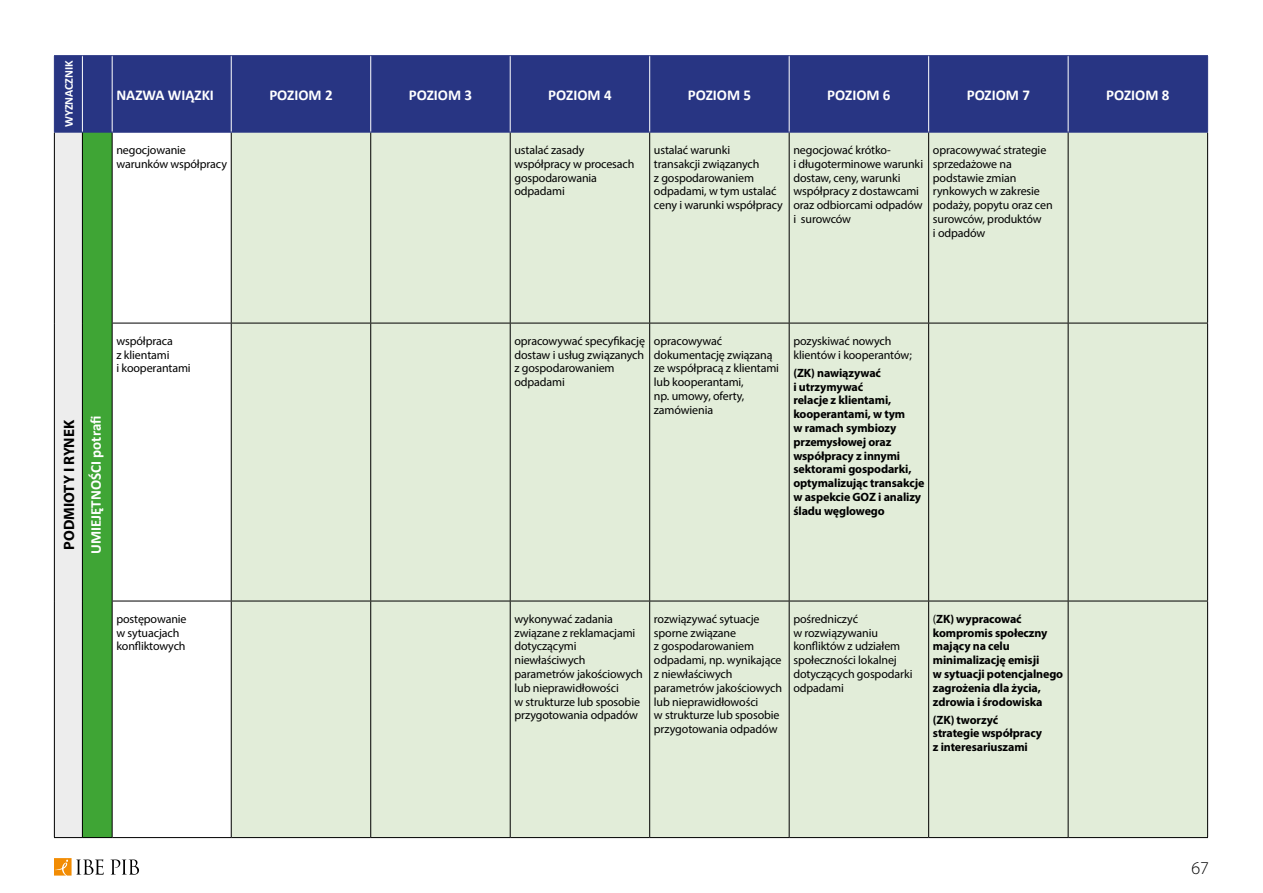
<style>
.page{position:relative;width:1263px;height:893px;background:#fff}
.page>*{position:absolute;margin:0;border:0;box-sizing:border-box;transform-origin:0 0}
.t1{font:300 18px "Myriad Pro";color:#000}
.t2{font:700 15px "Calibri";color:#fff}
.t3{font:700 15px "Myriad Pro";color:#000}
.t4{font:12px/13.8px "Myriad Pro";letter-spacing:-.01em;color:#000}
.t5{font:700 12px/13.8px "Myriad Pro";letter-spacing:-.01em;color:#000}
.t6{font:700 12px "Calibri";letter-spacing:-.01em;color:#fff}
.s1{font-weight:400}
</style>
<div class="page">
<svg style="left:110px;top:859px;width:29px;height:16px"></svg>
<svg style="left:54px;top:858px;width:50px;height:18px"></svg>
<div style="left:55px;top:56px;width:1152px;height:76px;background:#283583"></div>
<div style="left:54px;top:132px;width:28px;height:706px;background:#ededed"></div>
<div style="left:82px;top:132px;width:30px;height:706px;background:#3fa535"></div>
<div style="left:232px;top:133px;width:975px;height:704px;background:#e2edd9"></div>
<hr style="left:54px;top:133px;width:1px;height:190px;background:#000">
<hr style="left:82px;top:133px;width:1px;height:190px;background:#000">
<hr style="left:112px;top:133px;width:1px;height:190px;background:#000">
<hr style="left:231px;top:133px;width:1px;height:190px;background:#000">
<hr style="left:370px;top:133px;width:1px;height:190px;background:#000">
<hr style="left:510px;top:133px;width:1px;height:190px;background:#000">
<hr style="left:649px;top:133px;width:1px;height:190px;background:#000">
<hr style="left:789px;top:133px;width:1px;height:190px;background:#000">
<hr style="left:928px;top:133px;width:1px;height:190px;background:#000">
<hr style="left:1068px;top:133px;width:1px;height:190px;background:#000">
<hr style="left:1207px;top:133px;width:1px;height:190px;background:#000">
<hr style="left:54px;top:323px;width:1px;height:278px;background:#000">
<hr style="left:82px;top:323px;width:1px;height:278px;background:#000">
<hr style="left:112px;top:323px;width:119px;height:1px;background:#000">
<hr style="left:112px;top:323px;width:1px;height:278px;background:#000">
<hr style="left:231px;top:323px;width:140px;height:1px;background:#000">
<hr style="left:231px;top:323px;width:1px;height:278px;background:#000">
<hr style="left:371px;top:323px;width:139px;height:1px;background:#000">
<hr style="left:370px;top:323px;width:1px;height:278px;background:#000">
<hr style="left:510px;top:323px;width:140px;height:1px;background:#000">
<hr style="left:510px;top:323px;width:1px;height:278px;background:#000">
<hr style="left:650px;top:323px;width:139px;height:1px;background:#000">
<hr style="left:649px;top:323px;width:1px;height:278px;background:#000">
<hr style="left:789px;top:323px;width:140px;height:1px;background:#000">
<hr style="left:789px;top:323px;width:1px;height:278px;background:#000">
<hr style="left:929px;top:323px;width:139px;height:1px;background:#000">
<hr style="left:928px;top:323px;width:1px;height:278px;background:#000">
<hr style="left:1068px;top:323px;width:140px;height:1px;background:#000">
<hr style="left:1068px;top:323px;width:1px;height:278px;background:#000">
<hr style="left:1207px;top:323px;width:1px;height:278px;background:#000">
<hr style="left:54px;top:601px;width:1px;height:236px;background:#000">
<hr style="left:82px;top:601px;width:1px;height:236px;background:#000">
<hr style="left:112px;top:601px;width:119px;height:1px;background:#000">
<hr style="left:112px;top:601px;width:1px;height:236px;background:#000">
<hr style="left:231px;top:601px;width:140px;height:1px;background:#000">
<hr style="left:231px;top:601px;width:1px;height:236px;background:#000">
<hr style="left:371px;top:601px;width:139px;height:1px;background:#000">
<hr style="left:370px;top:601px;width:1px;height:236px;background:#000">
<hr style="left:510px;top:601px;width:140px;height:1px;background:#000">
<hr style="left:510px;top:601px;width:1px;height:236px;background:#000">
<hr style="left:650px;top:601px;width:139px;height:1px;background:#000">
<hr style="left:649px;top:601px;width:1px;height:236px;background:#000">
<hr style="left:789px;top:601px;width:140px;height:1px;background:#000">
<hr style="left:789px;top:601px;width:1px;height:236px;background:#000">
<hr style="left:929px;top:601px;width:139px;height:1px;background:#000">
<hr style="left:928px;top:601px;width:1px;height:236px;background:#000">
<hr style="left:1068px;top:601px;width:140px;height:1px;background:#000">
<hr style="left:1068px;top:601px;width:1px;height:236px;background:#000">
<hr style="left:1207px;top:601px;width:1px;height:236px;background:#000">
<svg style="left:54px;top:837px;width:28px;height:1px"></svg>
<hr style="left:82px;top:837px;width:30px;height:1px;background:#000">
<hr style="left:112px;top:837px;width:119px;height:1px;background:#000">
<hr style="left:231px;top:837px;width:140px;height:1px;background:#000">
<hr style="left:371px;top:837px;width:139px;height:1px;background:#000">
<hr style="left:510px;top:837px;width:140px;height:1px;background:#000">
<hr style="left:650px;top:837px;width:139px;height:1px;background:#000">
<hr style="left:789px;top:837px;width:140px;height:1px;background:#000">
<hr style="left:929px;top:837px;width:139px;height:1px;background:#000">
<hr style="left:1068px;top:837px;width:140px;height:1px;background:#000">
<hr style="left:82px;top:56px;width:1px;height:76px;background:#fff">
<hr style="left:112px;top:56px;width:1px;height:76px;background:#fff">
<hr style="left:231px;top:56px;width:1px;height:76px;background:#fff">
<hr style="left:370px;top:56px;width:1px;height:76px;background:#fff">
<hr style="left:510px;top:56px;width:1px;height:76px;background:#fff">
<hr style="left:649px;top:56px;width:1px;height:76px;background:#fff">
<hr style="left:789px;top:56px;width:1px;height:76px;background:#fff">
<hr style="left:928px;top:56px;width:1px;height:76px;background:#fff">
<hr style="left:1068px;top:56px;width:1px;height:76px;background:#fff">
<hr style="left:54px;top:56px;width:1px;height:76px;background:#283583">
<svg style="left:54px;top:55px;width:28px;height:1px"></svg>
<svg style="left:54px;top:132px;width:28px;height:1px"></svg>
<hr style="left:82px;top:55px;width:30px;height:1px;background:#283583">
<hr style="left:82px;top:132px;width:30px;height:1px;background:#283583">
<hr style="left:112px;top:55px;width:119px;height:1px;background:#283583">
<hr style="left:112px;top:132px;width:119px;height:1px;background:#283583">
<hr style="left:231px;top:55px;width:140px;height:1px;background:#283583">
<hr style="left:231px;top:132px;width:140px;height:1px;background:#283583">
<hr style="left:371px;top:55px;width:139px;height:1px;background:#283583">
<hr style="left:371px;top:132px;width:139px;height:1px;background:#283583">
<hr style="left:510px;top:55px;width:140px;height:1px;background:#283583">
<hr style="left:650px;top:55px;width:139px;height:1px;background:#283583">
<hr style="left:789px;top:55px;width:140px;height:1px;background:#283583">
<hr style="left:929px;top:55px;width:139px;height:1px;background:#283583">
<hr style="left:510px;top:132px;width:140px;height:1px;background:#283583">
<hr style="left:650px;top:132px;width:139px;height:1px;background:#283583">
<hr style="left:789px;top:132px;width:140px;height:1px;background:#283583">
<hr style="left:929px;top:132px;width:139px;height:1px;background:#283583">
<hr style="left:1068px;top:55px;width:140px;height:1px;background:#283583">
<hr style="left:1207px;top:56px;width:1px;height:76px;background:#283583">
<hr style="left:1068px;top:132px;width:140px;height:1px;background:#283583">
<p class="t6" style="left:60px;top:127px;width:68px;rotate:-90deg">WYZNACZNIK</p>
<p class="t2" style="left:116px;top:84px;width:99px">NAZWA WIĄZKI</p>
<p class="t2" style="left:269px;top:84px;width:65px">POZIOM 2</p>
<p class="t2" style="left:409px;top:84px;width:65px">POZIOM 3</p>
<p class="t2" style="left:548px;top:84px;width:65px">POZIOM 4</p>
<p class="t2" style="left:688px;top:84px;width:65px">POZIOM 5</p>
<p class="t2" style="left:827px;top:84px;width:65px">POZIOM 6</p>
<p class="t2" style="left:967px;top:84px;width:65px">POZIOM 7</p>
<p class="t2" style="left:1106px;top:84px;width:65px">POZIOM 8</p>
<p class="t4" style="left:116px;top:143px;width:112px">negocjowanie warunków współpracy</p>
<p class="t4" style="left:514px;top:143px;width:122px">ustalać zasady współpracy w procesach gospodarowania odpadami</p>
<p class="t4" style="left:654px;top:143px;width:130px">ustalać warunki<br>transakcji związanych<br>z gospodarowaniem odpadami, w tym ustalać ceny i warunki współpracy</p>
<p class="t4" style="left:793px;top:143px;width:131px">negocjować krótko-<br>i długoterminowe warunki dostaw, ceny, warunki współpracy z dostawcami oraz odbiorcami odpadów i surowców</p>
<p class="t4" style="left:933px;top:143px;width:121px">opracowywać strategie sprzedażowe na podstawie zmian rynkowych w zakresie podaży, popytu oraz cen surowców, produktów<br>i odpadów</p>
<p class="t3" style="left:59px;top:550px;width:131px;rotate:-90deg">PODMIOTY I RYNEK</p>
<p class="t2" style="left:85px;top:554px;width:140px;rotate:-90deg">UMIEJĘTNOŚCI potrafi</p>
<p class="t4" style="left:116px;top:334px;width:76px">współpraca<br>z klientami<br>i kooperantami</p>
<p class="t4" style="left:514px;top:334px;width:132px">opracowywać specyfikację dostaw i usług związanych z gospodarowaniem odpadami</p>
<p class="t4" style="left:654px;top:334px;width:127px">opracowywać dokumentację związaną ze współpracą z klientami lub kooperantami,<br>np. umowy, oferty, zamówienia</p>
<p class="t4" style="left:793px;top:334px;width:120px">pozyskiwać nowych klientów i kooperantów;</p>
<p class="t5" style="left:793px;top:365px;width:132px">(ZK) nawiązywać<br>i utrzymywać<br>relacje z klientami, kooperantami, w tym<br>w ramach symbiozy przemysłowej oraz współpracy z innymi sektorami gospodarki, optymalizując transakcje w aspekcie GOZ i analizy śladu węglowego</p>
<p class="t4" style="left:116px;top:612px;width:72px">postępowanie w sytuacjach konfliktowych</p>
<p class="t4" style="left:514px;top:612px;width:130px">wykonywać zadania związane z reklamacjami dotyczącymi niewłaściwych parametrów jakościowych lub nieprawidłowości<br>w strukturze lub sposobie przygotowania odpadów</p>
<p class="t4" style="left:654px;top:612px;width:130px">rozwiązywać sytuacje sporne związane<br>z gospodarowaniem odpadami, np. wynikające z niewłaściwych parametrów jakościowych lub nieprawidłowości<br>w strukturze lub sposobie przygotowania odpadów</p>
<p class="t4" style="left:793px;top:612px;width:121px">pośredniczyć<br>w rozwiązywaniu konfliktów z udziałem społeczności lokalnej dotyczących gospodarki odpadami</p>
<p class="t5" style="left:933px;top:611px;width:132px"><span class="s1">(</span>ZK) wypracować kompromis społeczny mający na celu minimalizację emisji<br>w sytuacji potencjalnego zagrożenia dla życia, zdrowia i środowiska</p>
<p class="t5" style="left:933px;top:712px;width:111px">(ZK) tworzyć strategie współpracy z interesariuszami</p>
<h1 class="t1" style="left:1191px;top:857px;width:19px">67</h1>
</div>
